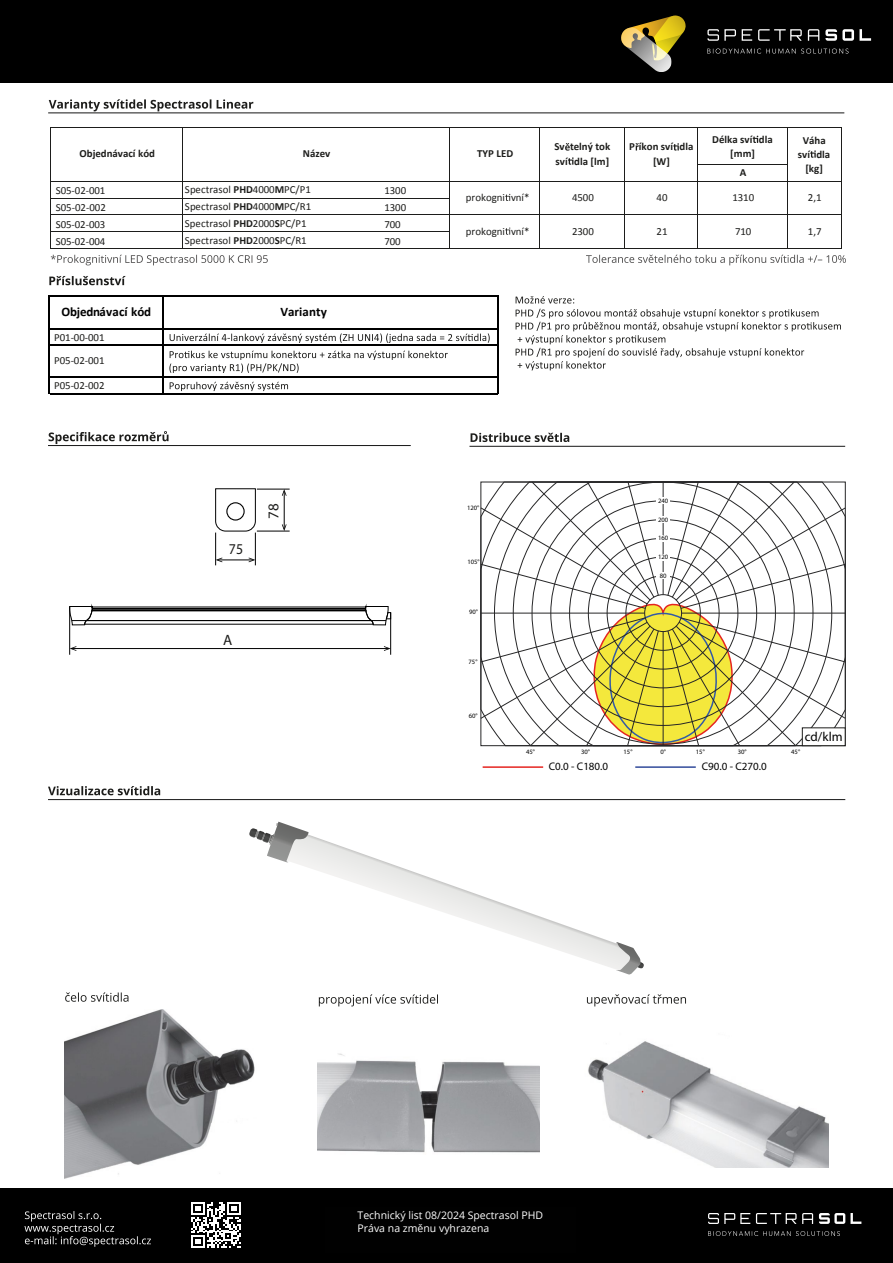
<style>
.page{position:relative;width:893px;height:1263px;background:#fff}
.page>*{position:absolute;margin:0;border:0;box-sizing:border-box;transform-origin:0 0}
.t1{font:15px "Myriad Pro";color:#1d1d1b}
.t2{font:15px "Myriad Pro";color:#1d1d1b;scale:.92 1}
.t3{font:700 13.05px "Calibri";letter-spacing:.005em;color:#000}
.t4{font:13.05px "Myriad Pro";color:#010101}
.t5{font:10.95px "Myriad Pro";color:#010101}
.t6{font:10.8px/23.1px "Calibri";letter-spacing:-.005em;color:#1d1d1b}
.t7{font:700 10.8px/14.1px "Calibri";color:#1d1d1b;text-align:center}
.t8{font:10.5px/12.6px "Open Sans";color:#fff}
.t9{font:6.6px "Myriad Pro";color:#010101}
.s1{font-weight:700}
</style>
<div class="page">
<div style="left:0;top:0;width:893px;height:82px;background:#000"></div>
<svg style="left:621px;top:15px;width:64px;height:57px"></svg>
<svg style="left:707px;top:29px;width:164px;height:12px"></svg>
<svg style="left:707px;top:49px;width:141px;height:5px"></svg>
<div style="left:0;top:1188px;width:893px;height:75px;background:#000"></div>
<svg style="left:819px;top:1213px;width:42px;height:11px"></svg>
<svg style="left:708px;top:1213px;width:105px;height:11px"></svg>
<svg style="left:708px;top:1231px;width:132px;height:5px"></svg>
<hr style="left:48px;top:113px;width:796px;height:1px;background:#161616">
<hr style="left:48px;top:445px;width:363px;height:1px;background:#161616">
<svg style="left:49px;top:99px;width:204px;height:12px"></svg>
<svg style="left:49px;top:431px;width:120px;height:13px"></svg>
<hr style="left:48px;top:799px;width:797px;height:1px;background:#161616">
<svg style="left:48px;top:786px;width:112px;height:9px"></svg>
<hr style="left:469px;top:446px;width:376px;height:1px;background:#161616">
<svg style="left:471px;top:433px;width:98px;height:9px"></svg>
<svg style="left:24px;top:1211px;width:127px;height:36px"></svg>
<svg style="left:191px;top:1202px;width:50px;height:46px"></svg>
<svg style="left:586px;top:255px;width:260px;height:10px"></svg>
<svg style="left:70px;top:604px;width:321px;height:33px"></svg>
<hr style="left:69px;top:606px;width:1px;height:49px;background:#000">
<hr style="left:390px;top:613px;width:1px;height:42px;background:#000">
<svg style="left:215px;top:488px;width:41px;height:44px"></svg>
<div style="left:226px;top:502px;width:19px;height:19px;border:1px solid #000;border-radius:50%"></div>
<hr style="left:72px;top:648px;width:317px;height:1px;background:#000">
<svg style="left:70px;top:646px;width:6px;height:5px"></svg>
<svg style="left:384px;top:646px;width:7px;height:5px"></svg>
<hr style="left:215px;top:533px;width:1px;height:32px;background:#000">
<hr style="left:255px;top:533px;width:1px;height:32px;background:#000">
<hr style="left:218px;top:559px;width:35px;height:1px;background:#000">
<svg style="left:216px;top:557px;width:6px;height:5px"></svg>
<svg style="left:249px;top:557px;width:6px;height:5px"></svg>
<hr style="left:257px;top:531px;width:33px;height:1px;background:#000">
<hr style="left:257px;top:489px;width:33px;height:1px;background:#000">
<hr style="left:284px;top:491px;width:1px;height:38px;background:#000">
<svg style="left:282px;top:524px;width:5px;height:7px"></svg>
<svg style="left:282px;top:489px;width:5px;height:7px"></svg>
<svg style="left:753px;top:136px;width:5px;height:7px"></svg>
<svg style="left:810px;top:150px;width:6px;height:8px"></svg>
<svg style="left:565px;top:143px;width:5px;height:8px"></svg>
<svg style="left:568px;top:157px;width:6px;height:8px"></svg>
<svg style="left:635px;top:143px;width:4px;height:8px"></svg>
<svg style="left:673px;top:143px;width:6px;height:8px"></svg>
<svg style="left:505px;top:228px;width:5px;height:7px"></svg>
<svg style="left:505px;top:194px;width:5px;height:7px"></svg>
<hr style="left:50px;top:127px;width:1px;height:122px;background:#1d1d1b">
<hr style="left:182px;top:128px;width:1px;height:121px;background:#1d1d1b">
<hr style="left:449px;top:128px;width:1px;height:121px;background:#1d1d1b">
<hr style="left:539px;top:128px;width:1px;height:121px;background:#1d1d1b">
<hr style="left:624px;top:128px;width:1px;height:121px;background:#1d1d1b">
<hr style="left:697px;top:128px;width:1px;height:121px;background:#1d1d1b">
<hr style="left:787px;top:128px;width:1px;height:121px;background:#1d1d1b">
<hr style="left:840px;top:128px;width:1px;height:121px;background:#1d1d1b">
<hr style="left:51px;top:127px;width:790px;height:1px;background:#1d1d1b">
<hr style="left:698px;top:164px;width:90px;height:1px;background:#1d1d1b">
<hr style="left:51px;top:181px;width:790px;height:1px;background:#1d1d1b">
<hr style="left:51px;top:198px;width:399px;height:1px;background:#1d1d1b">
<hr style="left:51px;top:214px;width:790px;height:1px;background:#1d1d1b">
<hr style="left:51px;top:231px;width:399px;height:1px;background:#1d1d1b">
<hr style="left:51px;top:248px;width:790px;height:1px;background:#1d1d1b">
<svg style="left:286px;top:835px;width:330px;height:134px"></svg>
<svg style="left:616px;top:942px;width:28px;height:33px"></svg>
<svg style="left:249px;top:822px;width:60px;height:40px"></svg>
<svg style="left:480px;top:481px;width:366px;height:265px"></svg>
<div style="left:481px;top:482px;width:364px;height:264px;border:1px solid #262627"></div>
<div style="left:656px;top:572px;width:14px;height:7px;background:#fff"></div>
<div style="left:656px;top:554px;width:14px;height:6px;background:#fff"></div>
<div style="left:656px;top:535px;width:14px;height:7px;background:#fff"></div>
<div style="left:657px;top:516px;width:13px;height:7px;background:#fff"></div>
<div style="left:657px;top:497px;width:13px;height:7px;background:#fff"></div>
<div style="left:802px;top:728px;width:43px;height:18px;background:#fff;border:1px solid #1e1e1c"></div>
<hr style="left:483px;top:766px;width:60px;height:2px;background:#e52521">
<hr style="left:635px;top:766px;width:61px;height:2px;background:#324b9b">
<img style="left:64px;top:1009px;width:191px;height:170px">
<img style="left:318px;top:1053px;width:222px;height:100px">
<img style="left:588px;top:1041px;width:240px;height:126px">
<svg style="left:65px;top:992px;width:63px;height:10px"></svg>
<svg style="left:319px;top:994px;width:119px;height:12px"></svg>
<svg style="left:587px;top:994px;width:99px;height:12px"></svg>
<svg style="left:51px;top:255px;width:217px;height:10px"></svg>
<svg style="left:49px;top:276px;width:77px;height:9px"></svg>
<svg style="left:170px;top:333px;width:320px;height:10px"></svg>
<svg style="left:516px;top:296px;width:325px;height:74px"></svg>
<svg style="left:169px;top:351px;width:279px;height:22px"></svg>
<svg style="left:170px;top:382px;width:118px;height:9px"></svg>
<hr style="left:49px;top:295px;width:1px;height:99px;background:#000">
<hr style="left:162px;top:297px;width:2px;height:97px;background:#000">
<hr style="left:497px;top:295px;width:1px;height:99px;background:#000">
<hr style="left:50px;top:295px;width:447px;height:2px;background:#000">
<hr style="left:50px;top:328px;width:447px;height:1px;background:#000">
<hr style="left:50px;top:344px;width:447px;height:1px;background:#000">
<hr style="left:50px;top:377px;width:447px;height:1px;background:#000">
<hr style="left:50px;top:393px;width:447px;height:1px;background:#000">
<p class="t7" style="left:80px;top:146px;width:77px">Objednávací kód</p>
<p class="t7" style="left:303px;top:146px;width:29px">Název</p>
<p class="t7" style="left:477px;top:146px;width:38px">TYP LED</p>
<p class="t7" style="left:554px;top:139px;width:57px;text-align:left">Sv telný tok sví dla [lm]</p>
<p class="t7" style="left:629px;top:139px;width:66px">P íkon sví dla [W]</p>
<p class="t7" style="left:712px;top:132px;width:62px">Délka sví dla [mm]</p>
<p class="t7" style="left:740px;top:165px;width:8px">A</p>
<p class="t7" style="left:798px;top:132px;width:34px">Váha sví dla [kg]</p>
<p class="t6" style="left:56px;top:179px;width:51px">S05-02-001</p>
<p class="t6" style="left:185px;top:178px;width:127px">Spectrasol <span class="s1">PHD</span>4000<span class="s1">M</span>PC/P1</p>
<p class="t6" style="left:384px;top:179px;width:23px">1300</p>
<p class="t6" style="left:56px;top:195px;width:52px">S05-02-002</p>
<p class="t6" style="left:185px;top:195px;width:128px">Spectrasol <span class="s1">PHD</span>4000<span class="s1">M</span>PC/R1</p>
<p class="t6" style="left:384px;top:195px;width:23px">1300</p>
<p class="t6" style="left:56px;top:212px;width:51px">S05-02-003</p>
<p class="t6" style="left:185px;top:212px;width:123px">Spectrasol <span class="s1">PHD</span>2000<span class="s1">S</span>PC/P1</p>
<p class="t6" style="left:384px;top:212px;width:18px">700</p>
<p class="t6" style="left:56px;top:229px;width:51px">S05-02-004</p>
<p class="t6" style="left:185px;top:228px;width:123px">Spectrasol <span class="s1">PHD</span>2000<span class="s1">S</span>PC/R1</p>
<p class="t6" style="left:384px;top:229px;width:18px">700</p>
<p class="t3" style="left:62px;top:302px;width:91px">Objednávací kód</p>
<p class="t3" style="left:280px;top:302px;width:48px">Varianty</p>
<p class="t6" style="left:54px;top:326px;width:52px">P01-00-001<br>P05-02-001</p>
<p class="t6" style="left:54px;top:374px;width:52px">P05-02-002</p>
<h1 class="t2" style="left:229px;top:540px;width:17px">75</h1>
<h1 class="t1" style="left:264px;top:519px;width:17px;rotate:-90deg">78</h1>
<h1 class="t1" style="left:223px;top:631px;width:11px">A</h1>
<p class="t6" style="left:466px;top:185px;width:65px">prokogni vní*</p>
<p class="t6" style="left:572px;top:185px;width:23px">4500</p>
<p class="t6" style="left:657px;top:185px;width:12px">40</p>
<p class="t6" style="left:732px;top:185px;width:23px">1310</p>
<p class="t6" style="left:808px;top:185px;width:15px">2,1</p>
<p class="t6" style="left:466px;top:219px;width:65px">prokogni vní*</p>
<p class="t6" style="left:572px;top:219px;width:23px">2300</p>
<p class="t6" style="left:657px;top:219px;width:12px">21</p>
<p class="t6" style="left:735px;top:219px;width:18px">710</p>
<p class="t6" style="left:808px;top:219px;width:15px">1,7</p>
<p class="t9" style="left:467px;top:503px;width:14px">120°</p>
<p class="t9" style="left:467px;top:558px;width:14px">105°</p>
<p class="t9" style="left:469px;top:607px;width:10px">90°</p>
<p class="t9" style="left:469px;top:657px;width:10px">75°</p>
<p class="t9" style="left:469px;top:712px;width:10px">60°</p>
<p class="t9" style="left:658px;top:496px;width:12px">240</p>
<p class="t9" style="left:658px;top:515px;width:12px">200</p>
<p class="t9" style="left:658px;top:534px;width:12px">160</p>
<p class="t9" style="left:658px;top:553px;width:12px">120</p>
<p class="t9" style="left:660px;top:572px;width:8px">80</p>
<p class="t4" style="left:805px;top:728px;width:39px">cd/klm</p>
<p class="t9" style="left:526px;top:748px;width:10px">45°</p>
<p class="t9" style="left:581px;top:748px;width:10px">30°</p>
<p class="t9" style="left:623px;top:748px;width:11px">15°</p>
<p class="t9" style="left:660px;top:748px;width:7px">0°</p>
<p class="t9" style="left:696px;top:748px;width:11px">15°</p>
<p class="t9" style="left:738px;top:748px;width:10px">30°</p>
<p class="t9" style="left:791px;top:748px;width:10px">45°</p>
<p class="t5" style="left:549px;top:759px;width:61px">C0.0 - C180.0</p>
<p class="t5" style="left:702px;top:759px;width:66px">C90.0 - C270.0</p>
<p class="t8" style="left:358px;top:1208px;width:187px">Technický list 08/2024 Spectrasol PHD<br>Práva na změnu vyhrazena</p>
</div>
